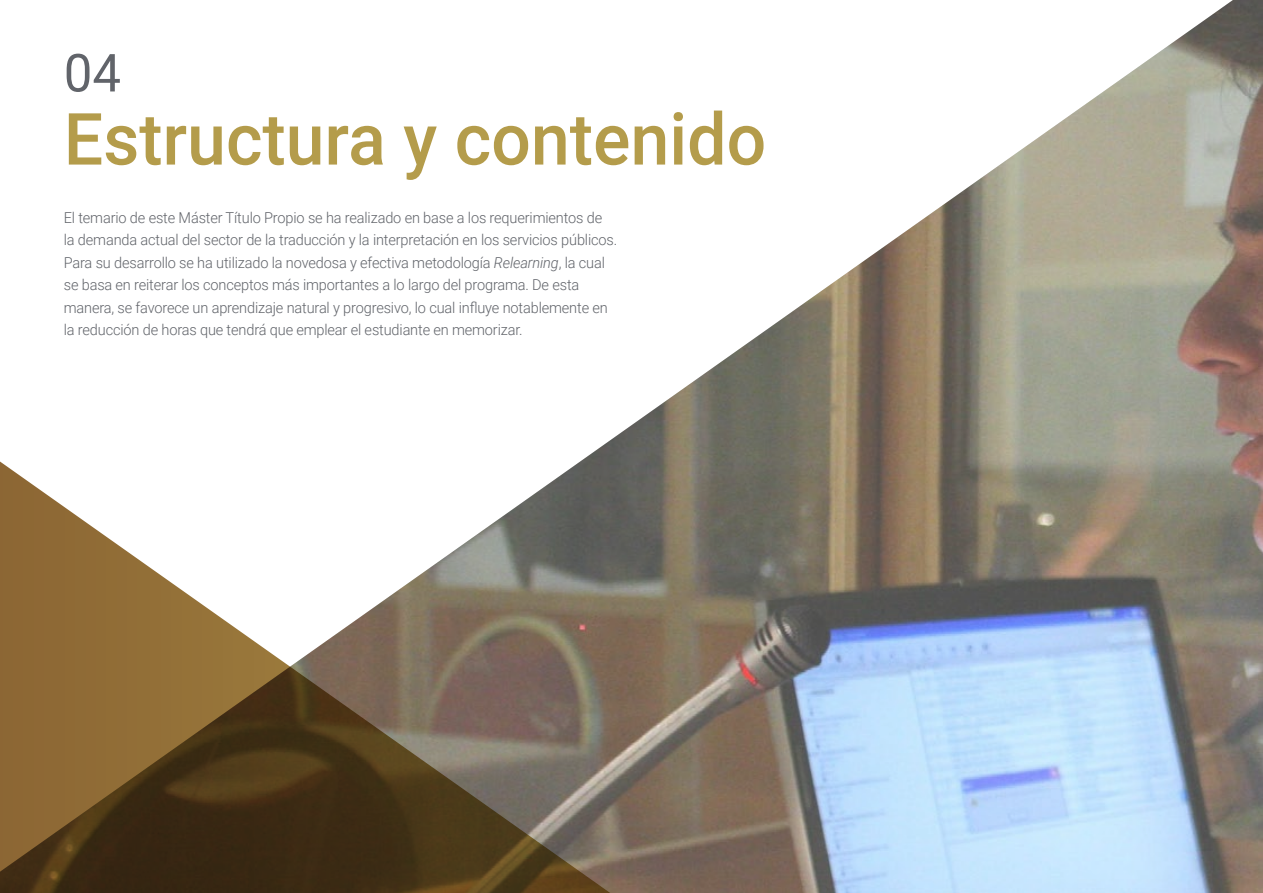
<style>
.page{position:relative;width:1263px;height:893px;background:#fff}
.page>*{position:absolute;margin:0;border:0;box-sizing:border-box;transform-origin:0 0}
.t1{font:500 72px "Roboto";color:#b49c4b}
.t2{font:52.5px "Roboto";color:#61646a}
.t3{font:300 15px/22.5px "Roboto";letter-spacing:-.01em;color:#61646a}
.s1{font-style:italic}
</style>
<div class="page">
<img style="left:602px;top:0;width:661px;height:893px">
<svg style="left:0;top:446px;width:640px;height:447px"></svg>
<h2 class="t2" style="left:64px;top:36px;width:59px">04</h2>
<h1 class="t1" style="left:64px;top:89px;width:704px">Estructura y contenido</h1>
<p class="t3" style="left:64px;top:206px;width:555px">El temario de este Máster Título Propio se ha realizado en base a los requerimientos de<br>la demanda actual del sector de la traducción y la interpretación en los servicios públicos.<br>Para su desarrollo se ha utilizado la novedosa y efectiva metodología <span class="s1">Relearning</span>, la cual se basa en reiterar los conceptos más importantes a lo largo del programa. De esta manera, se favorece un aprendizaje natural y progresivo, lo cual influye notablemente en la reducción de horas que tendrá que emplear el estudiante en memorizar.</p>
</div>
